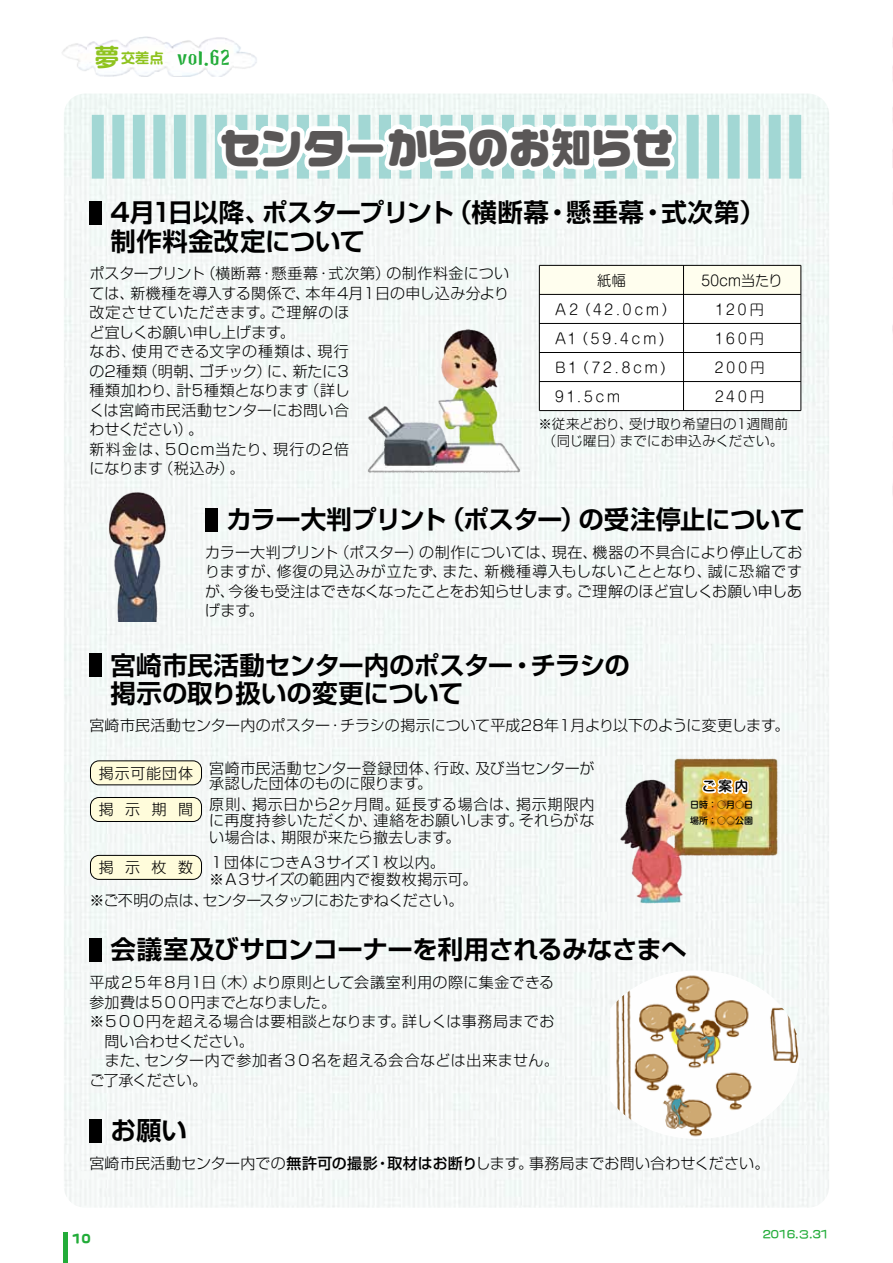
<style>
.page{position:relative;width:893px;height:1263px;background:#fff}
.page>*{position:absolute;margin:0;border:0;box-sizing:border-box;transform-origin:0 0}
.t1{font:42px "VD Logo Maru Ultra G";color:#5a5757}
.t2{font:700 25.5px/28.5px "Shin Go Pro De";letter-spacing:-.02em;color:#000}
.t3{font:21px "id Cinema P";color:#22ac39}
.t4{font:300 15px/19.5px "Shin Go Pro";letter-spacing:.01em;color:#000}
.t5{font:300 15px "Shin Go Pro";letter-spacing:-.02em;color:#000}
.t6{font:300 14.4px/29.1px "Shin M Go Pro";letter-spacing:.2em;color:#000}
.t7{font:300 14.4px "Shin M Go Pro";letter-spacing:-.005em;color:#000}
.t8{font:300 13.5px/16.5px "Shin Go Pro";letter-spacing:.01em;color:#000;text-align:center}
.t9{font:500 13.5px "Shin M Go Pro";color:#000}
.t10{font:12px "VD Logo Maru Ultra G";color:#22ac39}
.t11{font:10.5px "VD Logo Maru Bold P";color:#22ac39}
.t12{font:500 9px/16.5px "Shin M Go Pro";color:#000}
.s1{font-family:"VD Logo Maru Extra G";font-size:24.9px;color:#8fc31f}
.s2{font-family:"VD Logo Maru Extra G";font-size:14.1px;color:#8fc31f}
.s3{font-weight:500}
</style>
<div class="page">
<img style="left:892px;top:37px;width:1px;height:458px">
<div style="left:64px;top:94px;width:765px;height:1114px;background:#f3f8f6"></div>
<img style="left:62px;top:36px;width:195px;height:41px">
<hr style="left:64px;top:1232px;width:4px;height:31px;background:#22ac39">
<div style="left:539px;top:265px;width:262px;height:146px;background:#fff"></div>
<div style="left:539px;top:265px;width:262px;height:29px;background:#fffeee"></div>
<hr style="left:539px;top:265px;width:262px;height:1px;background:#000">
<hr style="left:539px;top:294px;width:262px;height:1px;background:#000">
<hr style="left:539px;top:323px;width:262px;height:1px;background:#000">
<hr style="left:539px;top:352px;width:262px;height:1px;background:#000">
<hr style="left:539px;top:381px;width:262px;height:1px;background:#000">
<hr style="left:539px;top:410px;width:262px;height:1px;background:#000">
<hr style="left:539px;top:265px;width:1px;height:146px;background:#000">
<hr style="left:683px;top:265px;width:1px;height:146px;background:#000">
<hr style="left:801px;top:265px;width:1px;height:146px;background:#000">
<img style="left:610px;top:970px;width:190px;height:169px">
<div style="left:789px;top:115px;width:12px;height:64px;background:#a2d7d4"></div>
<div style="left:769px;top:115px;width:12px;height:64px;background:#a2d7d4"></div>
<div style="left:748px;top:115px;width:12px;height:64px;background:#a2d7d4"></div>
<div style="left:728px;top:115px;width:12px;height:64px;background:#a2d7d4"></div>
<div style="left:707px;top:115px;width:12px;height:64px;background:#a2d7d4"></div>
<div style="left:687px;top:115px;width:12px;height:64px;background:#a2d7d4"></div>
<div style="left:194px;top:115px;width:12px;height:64px;background:#a2d7d4"></div>
<div style="left:174px;top:115px;width:12px;height:64px;background:#a2d7d4"></div>
<div style="left:153px;top:115px;width:12px;height:64px;background:#a2d7d4"></div>
<div style="left:133px;top:115px;width:12px;height:64px;background:#a2d7d4"></div>
<div style="left:112px;top:115px;width:12px;height:64px;background:#a2d7d4"></div>
<div style="left:92px;top:115px;width:12px;height:64px;background:#a2d7d4"></div>
<svg style="left:210px;top:103px;width:474px;height:76px"></svg>
<div style="left:89px;top:201px;width:13px;height:23px;background:#000"></div>
<div style="left:205px;top:508px;width:13px;height:23px;background:#000"></div>
<div style="left:89px;top:654px;width:13px;height:23px;background:#000"></div>
<div style="left:89px;top:938px;width:13px;height:23px;background:#000"></div>
<div style="left:89px;top:1119px;width:13px;height:23px;background:#000"></div>
<div style="left:90px;top:761px;width:111px;height:24px;background:#fffcdb;border-radius:9px"></div>
<div style="left:90px;top:761px;width:112px;height:24px;border:1px solid #000;border-radius:9px"></div>
<div style="left:90px;top:797px;width:111px;height:24px;background:#fffcdb;border-radius:9px"></div>
<div style="left:90px;top:797px;width:112px;height:25px;border:1px solid #000;border-radius:9px"></div>
<div style="left:90px;top:855px;width:111px;height:24px;background:#fffcdb;border-radius:9px"></div>
<div style="left:90px;top:855px;width:112px;height:24px;border:1px solid #000;border-radius:9px"></div>
<img style="left:359px;top:326px;width:165px;height:154px">
<img style="left:84px;top:490px;width:109px;height:131px">
<img style="left:616px;top:754px;width:167px;height:153px">
<img style="left:646px;top:772px;width:105px;height:24px">
<h3 class="t3" style="left:94px;top:47px;width:138px"><span class="s1">夢</span><span class="s2">交差点</span> vol.62</h3>
<h1 class="t1" style="left:220px;top:127px;width:455px">センターからのお知らせ</h1>
<h2 class="t2" style="left:111px;top:195px;width:656px">4月1日以降、ポスタープリント（横断幕・懸垂幕・式次第）制作料金改定について</h2>
<p class="t4" style="left:89px;top:262px;width:421px">ポスタープリント（横断幕・懸垂幕・式次第）の制作料金については、新機種を導入する関係で、本年4月1日の申し込み分より改定させていただきます。ご理解のほ<br>ど宜しくお願い申し上げます。<br>なお、使用できる文字の種類は、現行<br>の2種類（明朝、ゴチック）に、新たに3<br>種類加わり、計5種類となります（詳し<br>くは宮崎市民活動センターにお問い合<br>わせください）。<br>新料金は、50cm当たり、現行の2倍<br>になります（税込み）。</p>
<p class="t6" style="left:597px;top:264px;width:30px">紙幅</p>
<p class="t7" style="left:701px;top:269px;width:83px">50cm当たり</p>
<p class="t6" style="left:555px;top:293px;width:122px">A2（42.0cm）<br>A1（59.4cm)<br>B1（72.8cm)<br>91.5cm</p>
<p class="t6" style="left:715px;top:293px;width:51px;text-align:justify">120円160円200円240円</p>
<p class="t8" style="left:538px;top:414px;width:251px">※従来どおり、受け取り希望日の1週間前（同じ曜日）までにお申込みください。</p>
<h2 class="t2" style="left:226px;top:502px;width:580px">カラー大判プリント（ポスター）の受注停止について</h2>
<p class="t4" style="left:205px;top:541px;width:599px;text-align:justify">カラー大判プリント（ポスター）の制作については、現在、機器の不具合により停止しておりますが、修復の見込みが立たず、また、新機種導入もしないこととなり、誠に恐縮ですが、今後も受注はできなくなったことをお知らせします。ご理解のほど宜しくお願い申しあげます。</p>
<h2 class="t2" style="left:111px;top:648px;width:521px">宮崎市民活動センター内のポスター・チラシの掲示の取り扱いの変更について</h2>
<p class="t4" style="left:89px;top:714px;width:702px">宮崎市民活動センター内のポスター・チラシの掲示について平成28年1月より以下のように変更します。</p>
<p class="t4" style="left:99px;top:761px;width:96px">掲示可能団体</p>
<p class="t4" style="left:99px;top:798px;width:96px">掲示期間</p>
<p class="t4" style="left:99px;top:856px;width:96px">掲示枚数</p>
<p class="t4" style="left:209px;top:759px;width:387px;line-height:15px">宮崎市民活動センター登録団体、行政、及び当センターが承認した団体のものに限ります。</p>
<p class="t4" style="left:209px;top:794px;width:387px;line-height:16.5px;text-align:justify">原則、掲示日から2ヶ月間。延長する場合は、掲示期限内に再度持参いただくか、連絡をお願いします。それらがない場合は、期限が来たら撤去します。</p>
<p class="t4" style="left:209px;top:852px;width:270px;line-height:16.5px">１団体につきＡ３サイズ１枚以内。<br>※Ａ３サイズの範囲内で複数枚掲示可。</p>
<p class="t5" style="left:89px;top:888px;width:375px">※ご不明の点は、センタースタッフにおたずねください。</p>
<p class="t9" style="left:702px;top:775px;width:47px">ご案内</p>
<p class="t12" style="left:690px;top:795px;width:64px">日時：○月○日場所：○○公園</p>
<h2 class="t2" style="left:111px;top:932px;width:578px">会議室及びサロンコーナーを利用されるみなさまへ</h2>
<p class="t4" style="left:89px;top:971px;width:471px">平成２５年８月１日（木）より原則として会議室利用の際に集金できる参加費は５００円までとなりました。<br>※５００円を超える場合は要相談となります。詳しくは事務局までお　問い合わせください。<br>　また、センター内で参加者３０名を超える会合などは出来ません。ご了承ください。</p>
<h2 class="t2" style="left:111px;top:1113px;width:78px">お願い</h2>
<p class="t4" style="left:89px;top:1152px;width:681px">宮崎市民活動センター内での<span class="s3">無許可の撮影・取材はお断り</span>します。事務局までお問い合わせください。</p>
<p class="t10" style="left:72px;top:1232px;width:20px">10</p>
<p class="t11" style="left:763px;top:1229px;width:68px">2016.３.31</p>
</div>
